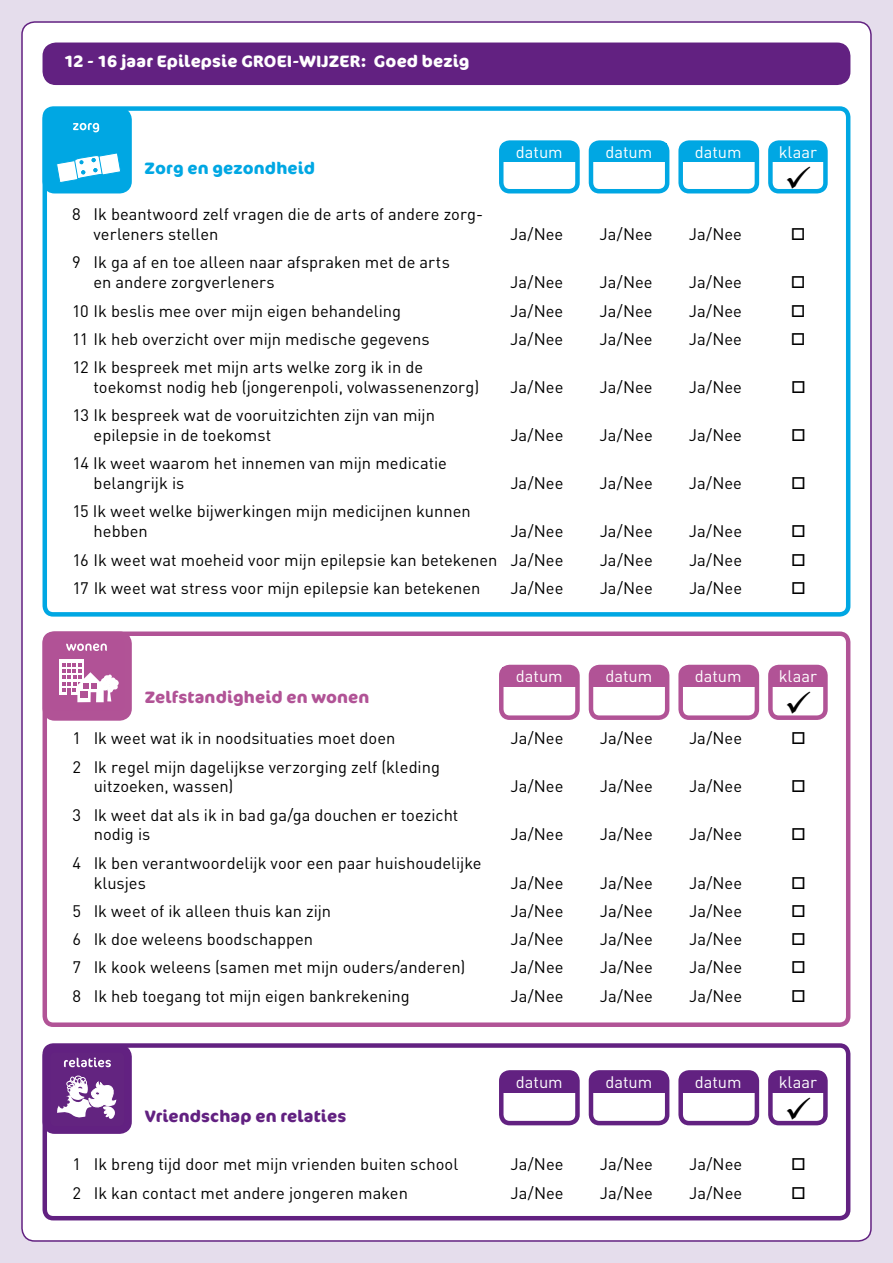
<style>
.page{position:relative;width:893px;height:1263px;background:#e5ddec}
.page>*{position:absolute;margin:0;border:0;box-sizing:border-box;transform-origin:0 0}
.t1{font:16.5px/19.8px "DIN";color:#000}
.t2{font:16.5px "DIN";color:#fff}
.t3{font:700 16.5px "Cocon OT";letter-spacing:.005em;color:#fff}
.t4{font:700 16.5px "Cocon OT";letter-spacing:.01em;color:#b15396}
.t5{font:700 16.5px "Cocon OT";letter-spacing:.01em;color:#622181}
.t6{font:700 16.5px "Cocon OT";letter-spacing:.01em;color:#00a7e3}
</style>
<div class="page">
<div style="left:22px;top:22px;width:849px;height:1219px;background:#fff;border-radius:13px"></div>
<div style="left:43px;top:631px;width:807px;height:396px;border:4px solid #b15396;border-radius:9px"></div>
<svg style="left:52px;top:640px;width:71px;height:71px"></svg>
<div style="left:43px;top:631px;width:89px;height:90px;border:8px solid #b15396;border-radius:9px"></div>
<div style="left:503px;top:667px;width:73px;height:20px;background:#b15396"></div>
<div style="left:592px;top:668px;width:74px;height:19px;background:#b15396"></div>
<div style="left:682px;top:668px;width:73px;height:19px;background:#b15396"></div>
<div style="left:772px;top:667px;width:51px;height:20px;background:#b15396"></div>
<div style="left:499px;top:665px;width:81px;height:55px;border:4px solid #b15396;border-radius:9px"></div>
<div style="left:589px;top:665px;width:80px;height:55px;border:4px solid #b15396;border-radius:9px"></div>
<div style="left:678px;top:665px;width:81px;height:55px;border:4px solid #b15396;border-radius:9px"></div>
<div style="left:768px;top:665px;width:60px;height:55px;border:4px solid #b15396;border-radius:9px"></div>
<div style="left:43px;top:43px;width:807px;height:41px;background:#622181;border-radius:13px"></div>
<div style="left:43px;top:43px;width:807px;height:42px;border:2px solid #622181;border-radius:13px"></div>
<div style="left:43px;top:106px;width:807px;height:511px;border:4px solid #00a7e3;border-radius:9px"></div>
<div style="left:503px;top:143px;width:73px;height:19px;background:#00a7e3"></div>
<div style="left:592px;top:144px;width:74px;height:18px;background:#00a7e3"></div>
<div style="left:682px;top:143px;width:73px;height:19px;background:#00a7e3"></div>
<div style="left:772px;top:144px;width:51px;height:18px;background:#00a7e3"></div>
<div style="left:499px;top:140px;width:81px;height:53px;border:4px solid #00a7e3;border-radius:9px"></div>
<div style="left:589px;top:140px;width:80px;height:53px;border:4px solid #00a7e3;border-radius:9px"></div>
<div style="left:678px;top:140px;width:81px;height:53px;border:4px solid #00a7e3;border-radius:9px"></div>
<div style="left:768px;top:140px;width:60px;height:53px;border:4px solid #00a7e3;border-radius:9px"></div>
<svg style="left:52px;top:117px;width:71px;height:67px"></svg>
<div style="left:43px;top:108px;width:89px;height:85px;border:8px solid #00a7e3;border-radius:9px"></div>
<div style="left:43px;top:1043px;width:807px;height:177px;border:4px solid #622181;border-radius:9px"></div>
<div style="left:503px;top:1073px;width:73px;height:19px;background:#622181"></div>
<div style="left:592px;top:1074px;width:74px;height:18px;background:#622181"></div>
<div style="left:682px;top:1073px;width:73px;height:19px;background:#622181"></div>
<div style="left:771px;top:1073px;width:52px;height:19px;background:#622181"></div>
<div style="left:499px;top:1070px;width:81px;height:55px;border:4px solid #622181;border-radius:9px"></div>
<div style="left:589px;top:1070px;width:80px;height:55px;border:4px solid #622181;border-radius:9px"></div>
<div style="left:678px;top:1070px;width:81px;height:55px;border:4px solid #622181;border-radius:9px"></div>
<div style="left:768px;top:1070px;width:60px;height:55px;border:4px solid #622181;border-radius:9px"></div>
<svg style="left:52px;top:1054px;width:71px;height:71px"></svg>
<div style="left:43px;top:1045px;width:89px;height:89px;border:8px solid #622181;border-radius:9px"></div>
<svg style="left:787px;top:188px;width:23px;height:1px"></svg>
<p class="t3" style="left:64px;top:52px;width:407px">12 - 16 jaar Epilepsie GROEI-WIJZER: Goed bezig</p>
<p class="t6" style="left:145px;top:158px;width:172px">Zorg en gezondheid</p>
<p class="t1" style="left:94px;top:204px;width:391px;text-indent:-21px">8 Ik beantwoord zelf vragen die de arts of andere zorg&shy;verleners stellen</p>
<p class="t1" style="left:94px;top:252px;width:358px;text-indent:-21px">9 Ik ga af en toe alleen naar afspraken met de arts en andere zorgverleners</p>
<p class="t2" style="left:516px;top:141px;width:48px">datum</p>
<p class="t2" style="left:605px;top:141px;width:48px">datum</p>
<p class="t2" style="left:695px;top:141px;width:48px">datum</p>
<p class="t2" style="left:779px;top:141px;width:40px">klaar</p>
<p class="t1" style="left:510px;top:224px;width:55px">Ja/Nee</p>
<p class="t1" style="left:600px;top:224px;width:55px">Ja/Nee</p>
<p class="t1" style="left:689px;top:224px;width:55px">Ja/Nee</p>
<p class="t1" style="left:510px;top:272px;width:55px">Ja/Nee</p>
<p class="t1" style="left:600px;top:272px;width:55px">Ja/Nee</p>
<p class="t1" style="left:689px;top:272px;width:55px">Ja/Nee</p>
<p class="t1" style="left:72px;top:300px;width:330px">10 Ik beslis mee over mijn eigen behandeling</p>
<p class="t1" style="left:510px;top:300px;width:55px">Ja/Nee</p>
<p class="t1" style="left:600px;top:300px;width:55px">Ja/Nee</p>
<p class="t1" style="left:689px;top:300px;width:55px">Ja/Nee</p>
<p class="t1" style="left:72px;top:329px;width:359px">11 Ik heb overzicht over mijn medische gegevens</p>
<p class="t1" style="left:510px;top:329px;width:55px">Ja/Nee</p>
<p class="t1" style="left:600px;top:329px;width:55px">Ja/Nee</p>
<p class="t1" style="left:689px;top:329px;width:55px">Ja/Nee</p>
<p class="t1" style="left:94px;top:357px;width:387px;text-indent:-21px">12 Ik bespreek met mijn arts welke zorg ik in de toekomst nodig heb (jongerenpoli, volwassenenzorg)</p>
<p class="t1" style="left:510px;top:377px;width:55px">Ja/Nee</p>
<p class="t1" style="left:600px;top:377px;width:55px">Ja/Nee</p>
<p class="t1" style="left:689px;top:377px;width:55px">Ja/Nee</p>
<p class="t1" style="left:94px;top:405px;width:343px;text-indent:-21px">13 Ik bespreek wat de vooruitzichten zijn van mijn epilepsie in de toekomst</p>
<p class="t1" style="left:94px;top:453px;width:355px;text-indent:-21px">14 Ik weet waarom het innemen van mijn medicatie belangrijk is</p>
<p class="t1" style="left:510px;top:425px;width:55px">Ja/Nee</p>
<p class="t1" style="left:600px;top:425px;width:55px">Ja/Nee</p>
<p class="t1" style="left:689px;top:425px;width:55px">Ja/Nee</p>
<p class="t1" style="left:510px;top:473px;width:55px">Ja/Nee</p>
<p class="t1" style="left:600px;top:473px;width:55px">Ja/Nee</p>
<p class="t1" style="left:689px;top:473px;width:55px">Ja/Nee</p>
<p class="t1" style="left:94px;top:501px;width:379px;text-indent:-21px">15 Ik weet welke bijwerkingen mijn medicijnen kunnen hebben</p>
<p class="t1" style="left:510px;top:521px;width:55px">Ja/Nee</p>
<p class="t1" style="left:600px;top:521px;width:55px">Ja/Nee</p>
<p class="t1" style="left:689px;top:521px;width:55px">Ja/Nee</p>
<p class="t1" style="left:72px;top:549px;width:493px">16 Ik weet wat moeheid voor mijn epilepsie kan betekenen Ja/Nee</p>
<p class="t1" style="left:600px;top:549px;width:55px">Ja/Nee</p>
<p class="t1" style="left:689px;top:549px;width:55px">Ja/Nee</p>
<p class="t1" style="left:72px;top:578px;width:410px">17 Ik weet wat stress voor mijn epilepsie kan betekenen</p>
<p class="t1" style="left:510px;top:578px;width:55px">Ja/Nee</p>
<p class="t1" style="left:600px;top:578px;width:55px">Ja/Nee</p>
<p class="t1" style="left:689px;top:578px;width:55px">Ja/Nee</p>
<p class="t2" style="left:516px;top:666px;width:48px">datum</p>
<p class="t2" style="left:605px;top:666px;width:48px">datum</p>
<p class="t2" style="left:695px;top:666px;width:48px">datum</p>
<p class="t2" style="left:779px;top:666px;width:40px">klaar</p>
<p class="t4" style="left:145px;top:688px;width:226px">Zelfstandigheid en wonen</p>
<p class="t1" style="left:72px;top:728px;width:324px">1 Ik weet wat ik in noodsituaties moet doen</p>
<p class="t1" style="left:510px;top:728px;width:55px">Ja/Nee</p>
<p class="t1" style="left:600px;top:728px;width:55px">Ja/Nee</p>
<p class="t1" style="left:689px;top:728px;width:55px">Ja/Nee</p>
<p class="t1" style="left:94px;top:756px;width:348px;text-indent:-21px">2 Ik regel mijn dagelijkse verzorging zelf (kleding uitzoeken, wassen)</p>
<p class="t1" style="left:510px;top:776px;width:55px">Ja/Nee</p>
<p class="t1" style="left:600px;top:776px;width:55px">Ja/Nee</p>
<p class="t1" style="left:689px;top:776px;width:55px">Ja/Nee</p>
<p class="t1" style="left:94px;top:804px;width:366px;text-indent:-21px">3 Ik weet dat als ik in bad ga/ga douchen er toezicht nodig is</p>
<p class="t1" style="left:94px;top:853px;width:389px;text-indent:-21px">4 Ik ben verantwoordelijk voor een paar huishoudelijke klusjes</p>
<p class="t1" style="left:510px;top:824px;width:55px">Ja/Nee</p>
<p class="t1" style="left:600px;top:824px;width:55px">Ja/Nee</p>
<p class="t1" style="left:689px;top:824px;width:55px">Ja/Nee</p>
<p class="t1" style="left:510px;top:872px;width:55px">Ja/Nee</p>
<p class="t1" style="left:600px;top:872px;width:55px">Ja/Nee</p>
<p class="t1" style="left:689px;top:872px;width:55px">Ja/Nee</p>
<p class="t1" style="left:72px;top:901px;width:260px">5 Ik weet of ik alleen thuis kan zijn</p>
<p class="t1" style="left:510px;top:901px;width:55px">Ja/Nee</p>
<p class="t1" style="left:600px;top:901px;width:55px">Ja/Nee</p>
<p class="t1" style="left:689px;top:901px;width:55px">Ja/Nee</p>
<p class="t1" style="left:72px;top:929px;width:242px">6 Ik doe weleens boodschappen</p>
<p class="t1" style="left:510px;top:929px;width:55px">Ja/Nee</p>
<p class="t1" style="left:600px;top:929px;width:55px">Ja/Nee</p>
<p class="t1" style="left:689px;top:929px;width:55px">Ja/Nee</p>
<p class="t1" style="left:73px;top:957px;width:394px">7 Ik kook weleens (samen met mijn ouders/anderen)</p>
<p class="t1" style="left:510px;top:957px;width:55px">Ja/Nee</p>
<p class="t1" style="left:600px;top:957px;width:55px">Ja/Nee</p>
<p class="t1" style="left:689px;top:957px;width:55px">Ja/Nee</p>
<p class="t1" style="left:73px;top:985px;width:339px">8 Ik heb toegang tot mijn eigen bankrekening</p>
<p class="t1" style="left:510px;top:985px;width:55px">Ja/Nee</p>
<p class="t1" style="left:600px;top:985px;width:55px">Ja/Nee</p>
<p class="t1" style="left:689px;top:985px;width:55px">Ja/Nee</p>
<p class="t2" style="left:516px;top:1071px;width:48px">datum</p>
<p class="t2" style="left:605px;top:1071px;width:48px">datum</p>
<p class="t2" style="left:695px;top:1071px;width:48px">datum</p>
<p class="t2" style="left:779px;top:1071px;width:40px">klaar</p>
<p class="t5" style="left:145px;top:1106px;width:203px">Vriendschap en relaties</p>
<p class="t1" style="left:73px;top:1154px;width:387px">1 Ik breng tijd door met mijn vrienden buiten school</p>
<p class="t1" style="left:510px;top:1154px;width:55px">Ja/Nee</p>
<p class="t1" style="left:600px;top:1154px;width:55px">Ja/Nee</p>
<p class="t1" style="left:689px;top:1154px;width:55px">Ja/Nee</p>
<p class="t1" style="left:73px;top:1182px;width:337px">2 Ik kan contact met andere jongeren maken</p>
<p class="t1" style="left:511px;top:1182px;width:55px">Ja/Nee</p>
<p class="t1" style="left:600px;top:1182px;width:55px">Ja/Nee</p>
<p class="t1" style="left:689px;top:1182px;width:55px">Ja/Nee</p>
</div>
